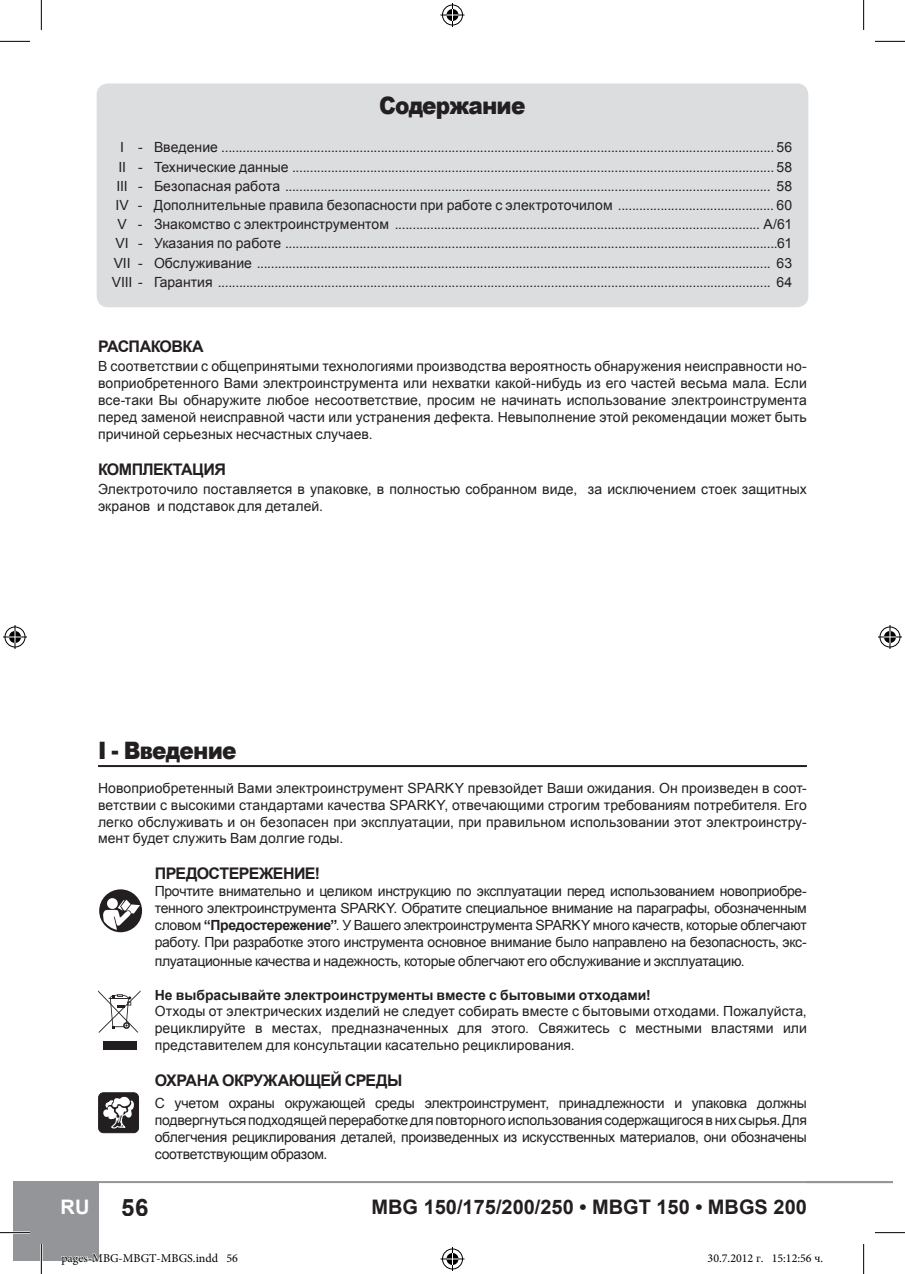
<style>
.page{position:relative;width:905px;height:1274px;background:#fff}
.page>*{position:absolute;margin:0;border:0;box-sizing:border-box;transform-origin:0 0}
.t1{font:900 24px "Arial";letter-spacing:-.04em;color:#231f20;scale:.9 1}
.t2{font:700 24px "Arial";color:#231f20}
.t3{font:700 20px "Arial";color:#231f20}
.t4{font:700 20px "Arial";color:#fff}
.t5{font:700 16px "Arial";letter-spacing:-.035em;color:#231f20}
.contents-dots{font:14px/16.8px "Arial";color:#231f20;text-align:justify}
.contents-dots-2{font:14px "Arial";letter-spacing:-.02em;color:#231f20}
.t6{font:700 14px "Arial";color:#231f20}
.t7{font:12px "Minion Pro";color:#000}
.s1{font-weight:700}
</style>
<div class="page">
<div style="left:13px;top:1180px;width:85px;height:80px;background:#939598"></div>
<hr style="left:84px;top:1180px;width:808px;height:2px;background:#939598">
<div style="left:97px;top:83px;width:711px;height:224px;background:#dcdddf;border-radius:11px"></div>
<hr style="left:98px;top:765px;width:709px;height:2px;background:#231f20">
<div style="left:103px;top:1041px;width:34px;height:8px;background:#231f20"></div>
<svg style="left:98px;top:990px;width:42px;height:42px"></svg>
<div style="left:99px;top:1092px;width:39px;height:40px;background:#231f20;border-radius:5px"></div>
<div style="left:98px;top:1092px;width:41px;height:40px;border:1px solid #231f20;border-radius:5px"></div>
<svg style="left:103px;top:1096px;width:31px;height:33px"></svg>
<svg style="left:99px;top:889px;width:43px;height:43px"></svg>
<hr style="left:0;top:1231px;width:30px;height:2px;background:#fff">
<hr style="left:40px;top:1243px;width:3px;height:30px;background:#fff">
<hr style="left:0;top:41px;width:30px;height:1px;background:#000">
<hr style="left:875px;top:41px;width:30px;height:1px;background:#000">
<hr style="left:0;top:1232px;width:30px;height:1px;background:#000">
<hr style="left:875px;top:1232px;width:30px;height:1px;background:#000">
<hr style="left:41px;top:0;width:1px;height:30px;background:#000">
<hr style="left:41px;top:1243px;width:1px;height:30px;background:#000">
<hr style="left:863px;top:0;width:1px;height:30px;background:#000">
<hr style="left:863px;top:1243px;width:1px;height:30px;background:#000">
<svg style="left:440px;top:3px;width:24px;height:24px"></svg>
<svg style="left:440px;top:1247px;width:24px;height:23px"></svg>
<svg style="left:3px;top:625px;width:24px;height:24px"></svg>
<svg style="left:878px;top:625px;width:24px;height:24px"></svg>
<svg style="left:61px;top:1189px;width:38px;height:72px"></svg>
<p class="t1" style="left:379px;top:88px;width:164px">Содержание</p>
<p class="contents-dots" style="left:120px;top:139px;width:673px">I - Введение ............................................................................................................................................................ 56</p>
<p class="contents-dots" style="left:118px;top:158px;width:675px">II - Технические данные ........................................................................................................................................ 58</p>
<p class="contents-dots" style="left:116px;top:178px;width:677px">III - Безопасная работа ......................................................................................................................................... 58</p>
<p class="contents-dots" style="left:116px;top:197px;width:678px">IV - Дополнительные правила безопасности при работе с электроточилом ............................................ 60</p>
<p class="contents-dots" style="left:117px;top:216px;width:676px">V - Знакомство с электроинструментом ....................................................................................................... A/61</p>
<p class="contents-dots" style="left:116px;top:235px;width:678px">VI - Указания по работе ...........................................................................................................................................61</p>
<p class="contents-dots" style="left:114px;top:254px;width:680px">VII - Обслуживание ................................................................................................................................................. 63</p>
<p class="contents-dots" style="left:112px;top:274px;width:682px">VIII - Гарантия ............................................................................................................................................................ 64</p>
<p class="t5" style="left:98px;top:335px;width:107px">РАСПАКОВКА</p>
<p class="contents-dots" style="left:98px;top:358px;width:710px">В соответствии с общепринятыми технологиями производства вероятность обнаружения неисправности но&shy;воприобретенного Вами электроинструмента или нехватки какой-нибудь из его частей весьма мала. Если все-таки Вы обнаружите любое несоответствие, просим не начинать использование электроинструмента перед заменой неисправной части или устранения дефекта. Невыполнение этой рекомендации может быть причиной серьезных несчастных случаев.</p>
<p class="t5" style="left:98px;top:458px;width:129px">КОМПЛЕКТАЦИЯ</p>
<p class="contents-dots" style="left:98px;top:481px;width:710px">Электроточило поставляется в упаковке, в полностью собранном виде, за исключением стоек защитных экранов и подставок для деталей.</p>
<p class="t1" style="left:98px;top:733px;width:155px">I - Введение</p>
<p class="contents-dots" style="left:98px;top:779px;width:710px">Новоприобретенный Вами электроинструмент SPARKY превзойдет Ваши ожидания. Он произведен в соот&shy;ветствии с высокими стандартами качества SPARKY, отвечающими строгим требованиям потребителя. Его легко обслуживать и он безопасен при эксплуатации, при правильном использовании этот электроинстру&shy;мент будет служить Вам долгие годы.</p>
<p class="t5" style="left:155px;top:863px;width:167px">ПРЕДОСТЕРЕЖЕНИЕ!</p>
<p class="contents-dots" style="left:155px;top:883px;width:653px">Прочтите внимательно и целиком инструкцию по эксплуатации перед использованием новоприобре&shy;тенного электроинструмента SPARKY. Обратите специальное внимание на параграфы, обозначенным словом <span class="s1">“Предостережение”</span>. У Вашего электроинструмента SPARKY много качеств, которые облегчают работу. При разработке этого инструмента основное внимание было направлено на безопасность, экс-</p>
<p class="contents-dots-2" style="left:155px;top:951px;width:591px">плуатационные качества и надежность, которые облегчают его обслуживание и эксплуатацию.</p>
<p class="t6" style="left:155px;top:985px;width:498px">Не выбрасывайте электроинструменты вместе с бытовыми отходами!</p>
<p class="contents-dots" style="left:155px;top:1003px;width:653px">Отходы от электрических изделий не следует собирать вместе с бытовыми отходами. Пожалуйста, рециклируйте в местах, предназначенных для этого. Свяжитесь с местными властями или представителем для консультации касательно рециклирования.</p>
<p class="t5" style="left:155px;top:1069px;width:249px">ОХРАНА ОКРУЖАЮЩЕЙ СРЕДЬІ</p>
<p class="contents-dots" style="left:155px;top:1095px;width:654px">С учетом охраны окружающей среды электроинструмент, принадлежности и упаковка должны подвергнутьсяподходящейпереработкедляповторногоиспользованиясодержащигосявних сырья.Для облегчения рециклирования деталей, произведенных из искусственных материалов, они обозначены соответствующим образом.</p>
<h2 class="t4" style="left:61px;top:1193px;width:30px">RU</h2>
<h1 class="t2" style="left:122px;top:1190px;width:28px">56</h1>
<h2 class="t3" style="left:371px;top:1193px;width:437px">MBG 150/175/200/250 • MBGT 150 • MBGS 200</h2>
<p class="t7" style="left:61px;top:1249px;width:178px">pages-MBG-MBGT-MBGS.indd 56</p>
<p class="t7" style="left:707px;top:1249px;width:117px">30.7.2012 г. 15:12:56 ч.</p>
</div>
